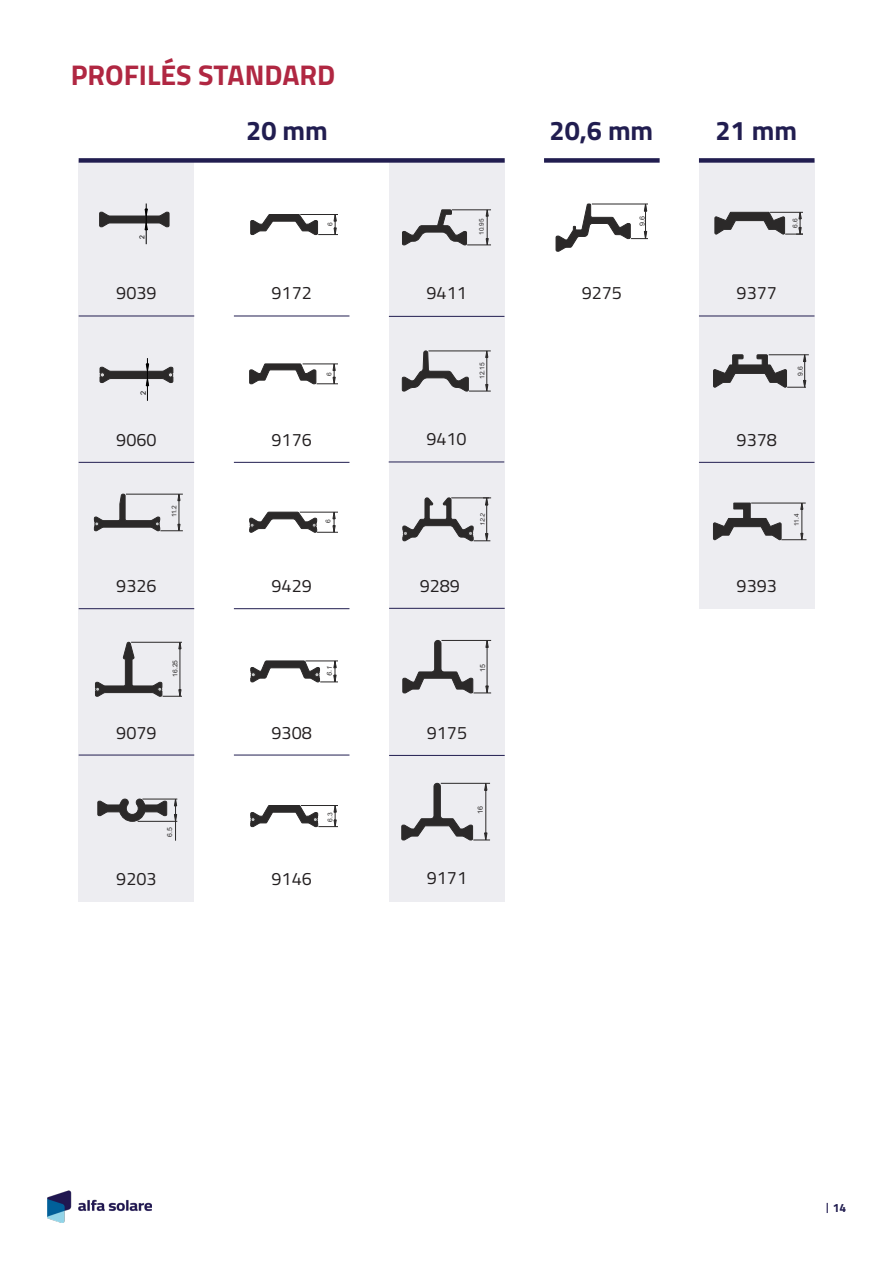
<style>
.page{position:relative;width:893px;height:1263px;background:#fff}
.page>*{position:absolute;margin:0;border:0;box-sizing:border-box;transform-origin:0 0}
.t1{font:700 28.5px "Titillium";color:#b02742}
.t2{font:700 27px "Titillium";color:#211d50}
.t3{font:18px "Titillium";color:#231f20}
.t4{font:700 12px "Titillium";color:#211d50}
.t5{font:7.35px "Arial";color:#000}
.t6{font:7.2px "Arial";color:#2b2929}
.t7{font:7.05px "Arial";color:#2b2929}
.t8{font:6.9px "Arial";color:#2b2929}
.t9{font:6.9px "Arial";color:#000}
.t10{font:6.75px "Arial";color:#2b2929}
.t11{font:6.6px "Arial";color:#2b2929}
.t12{font:6.45px "Arial";color:#2b2929}
.t13{font:6.3px "Arial";color:#2b2929}
</style>
<div class="page">
<img style="left:47px;top:1190px;width:105px;height:32px">
<div style="left:79px;top:160px;width:115px;height:742px;background:#ededf1"></div>
<div style="left:389px;top:160px;width:116px;height:742px;background:#ededf1"></div>
<div style="left:699px;top:160px;width:115px;height:449px;background:#ededf1"></div>
<hr style="left:146px;top:203px;width:1px;height:41px;background:#000">
<svg style="left:99px;top:209px;width:70px;height:21px"></svg>
<hr style="left:147px;top:358px;width:1px;height:43px;background:#000">
<svg style="left:100px;top:363px;width:73px;height:23px"></svg>
<svg style="left:94px;top:494px;width:89px;height:37px"></svg>
<svg style="left:95px;top:642px;width:87px;height:55px"></svg>
<svg style="left:98px;top:798px;width:69px;height:23px"></svg>
<hr style="left:142px;top:799px;width:35px;height:1px;background:#2b2929">
<hr style="left:138px;top:821px;width:39px;height:1px;background:#2b2929">
<svg style="left:174px;top:799px;width:3px;height:42px"></svg>
<hr style="left:451px;top:498px;width:40px;height:1px;background:#2b2929">
<svg style="left:403px;top:497px;width:87px;height:44px"></svg>
<svg style="left:402px;top:351px;width:89px;height:41px"></svg>
<svg style="left:403px;top:640px;width:88px;height:54px"></svg>
<svg style="left:402px;top:210px;width:89px;height:36px"></svg>
<hr style="left:79px;top:316px;width:115px;height:1px;background:#211d50">
<hr style="left:79px;top:462px;width:115px;height:1px;background:#211d50">
<hr style="left:79px;top:608px;width:115px;height:1px;background:#211d50">
<hr style="left:79px;top:755px;width:115px;height:1px;background:#211d50">
<hr style="left:389px;top:608px;width:116px;height:1px;background:#211d50">
<svg style="left:250px;top:214px;width:87px;height:21px"></svg>
<svg style="left:249px;top:364px;width:88px;height:20px"></svg>
<svg style="left:249px;top:512px;width:88px;height:21px"></svg>
<svg style="left:250px;top:805px;width:87px;height:22px"></svg>
<svg style="left:401px;top:783px;width:89px;height:58px"></svg>
<hr style="left:234px;top:316px;width:115px;height:1px;background:#211d50">
<hr style="left:389px;top:462px;width:115px;height:1px;background:#211d50">
<hr style="left:389px;top:755px;width:116px;height:1px;background:#211d50">
<hr style="left:389px;top:316px;width:115px;height:1px;background:#211d50">
<hr style="left:234px;top:462px;width:115px;height:1px;background:#211d50">
<hr style="left:234px;top:608px;width:115px;height:1px;background:#211d50">
<hr style="left:234px;top:755px;width:115px;height:1px;background:#211d50">
<svg style="left:556px;top:204px;width:91px;height:48px"></svg>
<div style="left:79px;top:158px;width:426px;height:5px;background:#211d50"></div>
<div style="left:544px;top:158px;width:116px;height:5px;background:#211d50"></div>
<svg style="left:715px;top:212px;width:87px;height:23px"></svg>
<hr style="left:769px;top:354px;width:40px;height:1px;background:#2b2929">
<svg style="left:713px;top:354px;width:93px;height:34px"></svg>
<svg style="left:713px;top:503px;width:93px;height:37px"></svg>
<hr style="left:699px;top:316px;width:115px;height:1px;background:#211d50">
<hr style="left:699px;top:462px;width:115px;height:1px;background:#211d50">
<div style="left:699px;top:158px;width:115px;height:5px;background:#211d50"></div>
<svg style="left:250px;top:661px;width:87px;height:22px"></svg>
<p class="t1" style="left:71px;top:53px;width:266px">PROFILÉS STANDARD</p>
<p class="t2" style="left:246px;top:110px;width:83px">20 mm</p>
<p class="t2" style="left:550px;top:110px;width:105px">20,6 mm</p>
<p class="t9" style="left:137px;top:239px;width:5px;rotate:-90deg">2</p>
<p class="t10" style="left:326px;top:226px;width:5px;rotate:-90deg">6</p>
<p class="t12" style="left:477px;top:235px;width:18px;rotate:-90deg">10.95</p>
<p class="t6" style="left:637px;top:226px;width:12px;rotate:-90deg">9.6</p>
<p class="t3" style="left:116px;top:280px;width:42px">9039</p>
<p class="t3" style="left:272px;top:280px;width:42px">9172</p>
<p class="t3" style="left:427px;top:280px;width:42px">9411</p>
<p class="t3" style="left:582px;top:280px;width:42px">9275</p>
<p class="t11" style="left:325px;top:376px;width:5px;rotate:-90deg">6</p>
<p class="t11" style="left:478px;top:379px;width:18px;rotate:-90deg">12.15</p>
<p class="t5" style="left:138px;top:395px;width:6px;rotate:-90deg">2</p>
<p class="t3" style="left:116px;top:426px;width:42px">9060</p>
<p class="t3" style="left:272px;top:426px;width:42px">9176</p>
<p class="t3" style="left:426px;top:426px;width:42px">9410</p>
<p class="t11" style="left:170px;top:517px;width:14px;rotate:-90deg">11.2</p>
<p class="t10" style="left:324px;top:523px;width:5px;rotate:-90deg">6</p>
<p class="t13" style="left:477px;top:524px;width:14px;rotate:-79deg">12.2</p>
<p class="t3" style="left:116px;top:573px;width:42px">9326</p>
<p class="t3" style="left:272px;top:573px;width:42px">9429</p>
<p class="t3" style="left:420px;top:573px;width:42px">9289</p>
<p class="t11" style="left:171px;top:677px;width:18px;rotate:-90deg">16.25</p>
<p class="t7" style="left:478px;top:672px;width:9px;rotate:-90deg">15</p>
<p class="t3" style="left:116px;top:719px;width:42px">9079</p>
<p class="t3" style="left:272px;top:719px;width:42px">9308</p>
<p class="t3" style="left:427px;top:719px;width:42px">9175</p>
<p class="t10" style="left:325px;top:822px;width:11px;rotate:-90deg">6.3</p>
<p class="t7" style="left:476px;top:814px;width:9px;rotate:-90deg">16</p>
<p class="t8" style="left:165px;top:836px;width:11px;rotate:-90deg">6.5</p>
<p class="t3" style="left:116px;top:865px;width:42px">9203</p>
<p class="t3" style="left:272px;top:865px;width:42px">9146</p>
<p class="t3" style="left:427px;top:864px;width:42px">9171</p>
<p class="t2" style="left:715px;top:110px;width:83px">21 mm</p>
<p class="t11" style="left:791px;top:228px;width:11px;rotate:-90deg">6.6</p>
<p class="t3" style="left:737px;top:280px;width:42px">9377</p>
<p class="t8" style="left:796px;top:376px;width:11px;rotate:-90deg">9.6</p>
<p class="t3" style="left:737px;top:426px;width:42px">9378</p>
<p class="t12" style="left:792px;top:526px;width:14px;rotate:-90deg">11.4</p>
<p class="t3" style="left:737px;top:573px;width:42px">9393</p>
<p class="t4" style="left:833px;top:1198px;width:15px">14</p>
</div>
